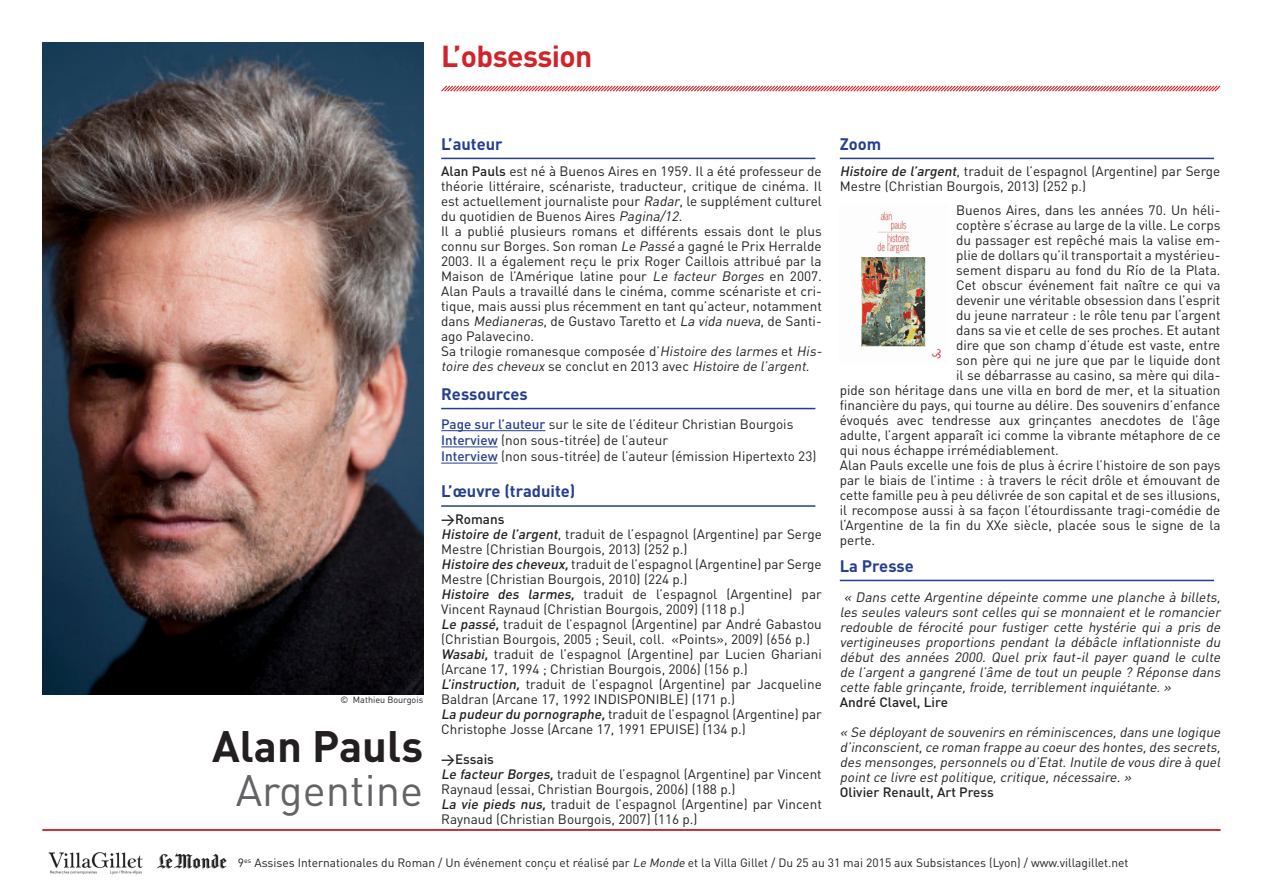
<style>
.page{position:relative;width:1263px;height:893px;background:#fff}
.page>*{position:absolute;margin:0;border:0;box-sizing:border-box;transform-origin:0 0}
.t1{font:700 43.5px "DIN";color:#231f20}
.t2{font:43.5px "DIN";color:#636366}
.t3{font:700 30px "DIN";letter-spacing:-.02em;color:#d1232a}
.t4{font:700 16.5px "DIN";color:#253f8e}
.t5{font:13.5px/15px "DIN";color:#231f20}
.t6{font:italic 13.5px/15px "DIN";color:#231f20;text-align:justify}
.t7{font:500 13.5px "DIN";color:#231f20}
.t8{font:12px "DIN";color:#231f20}
.t9{font:9px "DIN";color:#231f20}
.s1{font-weight:500}
.s2{font-style:italic}
.s3{font-style:normal}
.s4{font-weight:500;color:#253f8e}
.s5{font-weight:500;font-style:italic}
</style>
<div class="page">
<img style="left:157px;top:853px;width:70px;height:16px">
<img style="left:48px;top:852px;width:95px;height:23px">
<hr style="left:43px;top:829px;width:1177px;height:2px;background:#d1232a">
<img style="left:43px;top:43px;width:380px;height:651px">
<hr style="left:441px;top:158px;width:374px;height:1px;background:#253f8e">
<hr style="left:840px;top:158px;width:374px;height:1px;background:#253f8e">
<svg style="left:441px;top:85px;width:780px;height:7px"></svg>
<img style="left:858px;top:211px;width:83px;height:148px">
<hr style="left:441px;top:505px;width:374px;height:2px;background:#253f8e">
<hr style="left:840px;top:580px;width:374px;height:1px;background:#253f8e">
<hr style="left:441px;top:408px;width:374px;height:1px;background:#253f8e">
<hr style="left:441px;top:430px;width:104px;height:1px;background:#253f8e">
<hr style="left:441px;top:446px;width:57px;height:1px;background:#253f8e">
<hr style="left:441px;top:463px;width:57px;height:1px;background:#253f8e">
<p class="t3" style="left:441px;top:37px;width:153px">L’obsession</p>
<p class="t9" style="left:341px;top:694px;width:84px">© Mathieu Bourgois</p>
<p class="t1" style="left:212px;top:718px;width:213px">Alan Pauls</p>
<p class="t2" style="left:236px;top:763px;width:189px">Argentine</p>
<p class="t4" style="left:441px;top:133px;width:63px">L’auteur</p>
<p class="t4" style="left:840px;top:133px;width:43px">Zoom</p>
<p class="t5" style="left:441px;top:163px;width:382px;text-align:justify"><span class="s1">Alan Pauls</span> est né à Buenos Aires en 1959. Il a été professeur de théorie littéraire, scénariste, traducteur, critique de cinéma. Il est actuellement journaliste pour <span class="s2">Radar</span>, le supplément culturel du quotidien de Buenos Aires <span class="s2">Pagina/12</span>.</p>
<p class="t5" style="left:441px;top:223px;width:382px;text-align:justify">Il a publié plusieurs romans et différents essais dont le plus connu sur Borges. Son roman <span class="s2">Le Passé</span> a gagné le Prix Herralde 2003. Il a également reçu le prix Roger Caillois attribué par la Maison de l’Amérique latine pour <span class="s2">Le facteur Borges</span> en 2007.<br>Alan Pauls a travaillé dans le cinéma, comme scénariste et cri&shy;tique, mais aussi plus récemment en tant qu’acteur, notamment dans <span class="s2">Medianeras</span>, de Gustavo Taretto et <span class="s2">La vida nueva</span>, de Santi&shy;ago Palavecino.</p>
<p class="t6" style="left:441px;top:343px;width:385px"><span class="s3">Sa trilogie romanesque composée d’</span>Histoire des larmes <span class="s3">et</span> His&shy;toire des cheveux <span class="s3">s e c o n c l u t e n 2 0 1 3 a ve c</span> Histoire de l’argent<span class="s3">.</span></p>
<p class="t4" style="left:441px;top:383px;width:88px">Ressources</p>
<p class="t5" style="left:441px;top:416px;width:354px"><span class="s4">Page sur l’auteur</span> sur le site de l’éditeur Christian Bourgois</p>
<p class="t5" style="left:441px;top:432px;width:228px"><span class="s4">Interview</span> (non sous-titrée) de l’auteur</p>
<p class="t5" style="left:441px;top:449px;width:377px"><span class="s4">Interview</span> (non sous-titrée) de l’auteur (émission Hipertexto 23)</p>
<p class="t4" style="left:441px;top:481px;width:136px">L’œuvre (traduite)</p>
<p class="t7" style="left:441px;top:510px;width:65px">&gt;Romans</p>
<p class="t5" style="left:441px;top:526px;width:382px"><span class="s5">Histoire de l’argent</span>, traduit de l’espagnol (Argentine) par Serge<br>Mestre (Christian Bourgois, 2013) (252 p.)</p>
<p class="t5" style="left:441px;top:556px;width:382px"><span class="s5">Histoire des cheveux,</span>traduit de l’espagnol (Argentine) par Serge<br>Mestre (Christian Bourgois, 2010) (224 p.)</p>
<p class="t5" style="left:441px;top:586px;width:382px"><span class="s5">Histoire des larmes,</span> traduit de l’espagnol (Argentine) par<br>Vincent Raynaud (Christian Bourgois, 2009) (118 p.)</p>
<p class="t5" style="left:441px;top:616px;width:382px"><span class="s5">Le passé,</span> traduit de l’espagnol (Argentine) par André Gabastou (Christian Bourgois, 2005 ; Seuil, coll. «Points», 2009) (656 p.)</p>
<p class="t5" style="left:441px;top:646px;width:382px"><span class="s5">Wasabi,</span> traduit de l’espagnol (Argentine) par Lucien Ghariani (Arcane 17, 1994 ; Christian Bourgois, 2006) (156 p.)</p>
<p class="t5" style="left:441px;top:676px;width:382px"><span class="s5">L’instruction,</span> traduit de l’espagnol (Argentine) par Jacqueline<br>Baldran (Arcane 17, 1992 INDISPONIBLE) (171 p.)</p>
<p class="t5" style="left:441px;top:706px;width:382px"><span class="s5">La pudeur du pornographe,</span>traduit de l’espagnol (Argentine) par<br>Christophe Josse (Arcane 17, 1991 EPUISE) (134 p.)</p>
<p class="t7" style="left:441px;top:750px;width:54px">&gt;Essais</p>
<p class="t5" style="left:441px;top:766px;width:382px"><span class="s5">Le facteur Borges,</span> traduit de l’espagnol (Argentine) par Vincent<br>Raynaud (essai, Christian Bourgois, 2006) (188 p.)</p>
<p class="t5" style="left:441px;top:796px;width:382px"><span class="s5">La vie pieds nus,</span> traduit de l’espagnol (Argentine) par Vincent<br>Raynaud (Christian Bourgois, 2007) (116 p.)</p>
<p class="t5" style="left:840px;top:163px;width:382px"><span class="s5">Histoire de l’argent</span>, traduit de l’espagnol (Argentine) par Serge<br>Mestre (Christian Bourgois, 2013) (252 p.)</p>
<p class="t5" style="left:956px;top:202px;width:266px">Buenos Aires, dans les années 70. Un héli-</p>
<p class="t5" style="left:956px;top:217px;width:266px">coptère s’écrase au large de la ville. Le corps</p>
<p class="t5" style="left:956px;top:232px;width:266px">du passager est repêché mais la valise em-</p>
<p class="t5" style="left:956px;top:247px;width:266px">plie de dollars qu’il transportait a mystérieu-</p>
<p class="t5" style="left:956px;top:262px;width:266px">sement disparu au fond du Río de la Plata.</p>
<p class="t5" style="left:956px;top:277px;width:266px">Cet obscur événement fait naître ce qui va</p>
<p class="t5" style="left:956px;top:292px;width:266px">devenir une véritable obsession dans l’esprit</p>
<p class="t5" style="left:956px;top:307px;width:266px">du jeune narrateur : le rôle tenu par l‘argent</p>
<p class="t5" style="left:956px;top:322px;width:266px">dans sa vie et celle de ses proches. Et autant</p>
<p class="t5" style="left:956px;top:337px;width:266px">dire que son champ d’étude est vaste, entre</p>
<p class="t5" style="left:956px;top:352px;width:266px">son père qui ne jure que par le liquide dont</p>
<p class="t5" style="left:956px;top:367px;width:266px">il se débarrasse au casino, sa mère qui dila-</p>
<p class="t5" style="left:840px;top:382px;width:382px">pide son héritage dans une villa en bord de mer, et la situation</p>
<p class="t5" style="left:840px;top:397px;width:382px">financière du pays, qui tourne au délire. Des souvenirs d’enfance</p>
<p class="t5" style="left:840px;top:412px;width:382px">évoqués avec tendresse aux grinçantes anecdotes de l’âge</p>
<p class="t5" style="left:840px;top:427px;width:382px">adulte, l’argent apparaît ici comme la vibrante métaphore de ce</p>
<p class="t5" style="left:840px;top:442px;width:221px">qui nous échappe irrémédiablement.</p>
<p class="t5" style="left:840px;top:457px;width:382px;text-align:justify">Alan Pauls excelle une fois de plus à écrire l’histoire de son pays par le biais de l’intime : à travers le récit drôle et émouvant de cette famille peu à peu délivrée de son capital et de ses illusions, il recompose aussi à sa façon l’étourdissante tragi-comédie de l‘Argentine de la fin du XXe siècle, placée sous le signe de la perte.</p>
<p class="t4" style="left:840px;top:555px;width:76px">La Presse</p>
<p class="t6" style="left:840px;top:589px;width:385px;text-indent:4px">« Dans cette Argentine dépeinte comme une planche à billets, les seules valeurs sont celles qui se monnaient et le romancier redouble de férocité pour fustiger cette hystérie qui a pris de vertigineuses proportions pendant la débâcle inflationniste du début des années 2000. Quel prix faut-il payer quand le culte de l’argent a gangrené l’âme de tout un peuple ? Réponse dans cette fable grinçante,froide,terriblementinquiétante.»</p>
<p class="t7" style="left:840px;top:694px;width:110px">André Clavel, Lire</p>
<p class="t6" style="left:840px;top:724px;width:385px">« Se déployantde souvenirs en réminiscences,dans une logique d’inconscient,ce roman frappe au coeur des hontes,des secrets, des mensonges,personnels ou d’Etat.Inutile de vous dire à quel pointce livre estpolitique,critique,nécessaire.»</p>
<p class="t7" style="left:840px;top:784px;width:156px">Olivier Renault, Art Press</p>
<p class="t8" style="left:238px;top:855px;width:892px">9<sup>es</sup> Assises Internationales du Roman / Un événement conçu et réalisé par <span class="s2">Le Monde</span> et la Villa Gillet / Du 25 au 31 mai 2015 aux Subsistances (Lyon) / www.villagillet.net</p>
</div>
